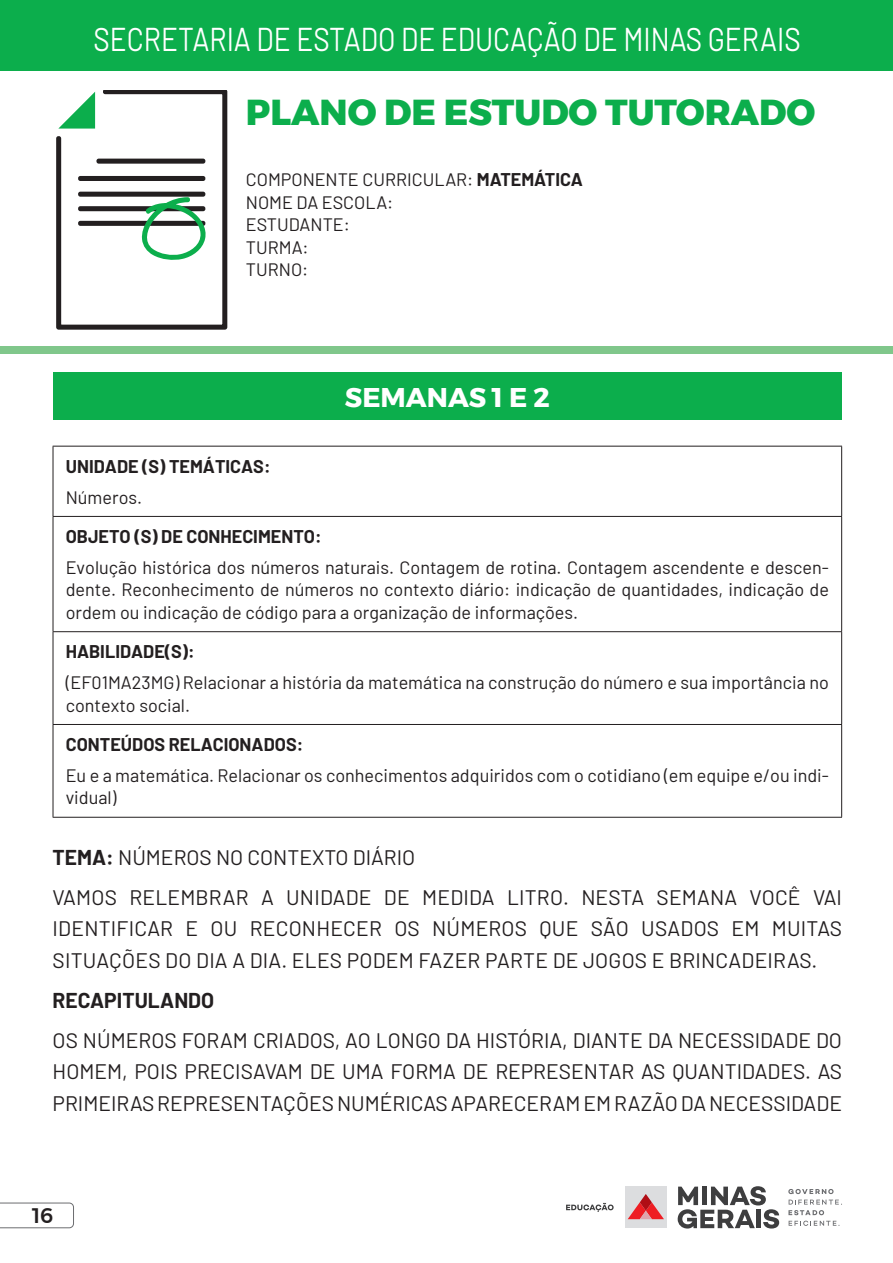
<style>
.page{position:relative;width:893px;height:1263px;background:#fff}
.page>*{position:absolute;margin:0;border:0;box-sizing:border-box;transform-origin:0 0}
.t1{font:800 36px "Montserrat";color:#0cae4c}
.t2{font:33px "Barlow";color:#fff;scale:.85 1}
.t3{font:700 27px "Montserrat";color:#fff}
.t4{font:21px/31.5px "Barlow";letter-spacing:.01em;color:#231f20}
.t5{font:700 21px "Barlow";color:#231f20}
.t6{font:500 21px "Montserrat";color:#231f20}
.t7{font:18px/22.5px "Barlow";color:#231f20}
.t8{font:700 18px "Barlow";color:#231f20}
.s1{font-weight:700}
</style>
<div class="page">
<svg style="left:0;top:1202px;width:74px;height:26px"></svg>
<div style="left:625px;top:1186px;width:42px;height:42px;background:#dcdddf"></div>
<svg style="left:628px;top:1194px;width:36px;height:25px"></svg>
<svg style="left:678px;top:1186px;width:101px;height:42px"></svg>
<svg style="left:788px;top:1189px;width:54px;height:26px"></svg>
<svg style="left:789px;top:1221px;width:50px;height:5px"></svg>
<svg style="left:566px;top:1203px;width:48px;height:9px"></svg>
<svg style="left:56px;top:90px;width:171px;height:240px"></svg>
<div style="left:0;top:0;width:892px;height:71px;background:#0cae4c"></div>
<div style="left:1px;top:346px;width:892px;height:7px;background:#80c78b"></div>
<div style="left:53px;top:372px;width:789px;height:48px;background:#0cae4c"></div>
<hr style="left:53px;top:516px;width:789px;height:1px;background:#231f20">
<hr style="left:53px;top:631px;width:789px;height:1px;background:#231f20">
<hr style="left:53px;top:724px;width:789px;height:1px;background:#231f20">
<hr style="left:53px;top:817px;width:789px;height:1px;background:#231f20">
<hr style="left:53px;top:446px;width:1px;height:70px;background:#231f20">
<hr style="left:841px;top:446px;width:1px;height:70px;background:#231f20">
<hr style="left:53px;top:517px;width:1px;height:114px;background:#231f20">
<hr style="left:841px;top:517px;width:1px;height:114px;background:#231f20">
<hr style="left:53px;top:632px;width:1px;height:92px;background:#231f20">
<hr style="left:841px;top:632px;width:1px;height:92px;background:#231f20">
<hr style="left:53px;top:725px;width:1px;height:92px;background:#231f20">
<hr style="left:841px;top:725px;width:1px;height:92px;background:#231f20">
<hr style="left:53px;top:446px;width:789px;height:1px;background:#231f20">
<h2 class="t2" style="left:94px;top:16px;width:833px">SECRETARIA DE ESTADO DE EDUCAÇÃO DE MINAS GERAIS</h2>
<h1 class="t1" style="left:246px;top:83px;width:571px">PLANO DE ESTUDO TUTORADO</h1>
<p class="t7" style="left:246px;top:167px;width:338px">COMPONENTE CURRICULAR: <span class="s1">MATEMÁTICA<br></span>NOME DA ESCOLA:<br>ESTUDANTE:<br>TURMA:<br>TURNO:</p>
<h3 class="t3" style="left:345px;top:376px;width:206px">SEMANAS 1 E 2</h3>
<p class="t8" style="left:66px;top:453px;width:206px">UNIDADE (S) TEMÁTICAS:</p>
<p class="t7" style="left:66px;top:484px;width:78px">Números.</p>
<p class="t8" style="left:66px;top:523px;width:257px">OBJETO (S) DE CONHECIMENTO:</p>
<p class="t7" style="left:66px;top:555px;width:765px;text-align:justify">Evolução histórica dos números naturais. Contagem de rotina. Contagem ascendente e descen&shy;dente. Reconhecimento de números no contexto diário: indicação de quantidades, indicação de ordem ou indicação de código para a organização de informações.</p>
<p class="t8" style="left:66px;top:638px;width:130px">HABILIDADE(S):</p>
<p class="t7" style="left:66px;top:670px;width:765px">(EF01MA23MG) Relacionar a história da matemática na construção do número e sua importância no contexto social.</p>
<p class="t8" style="left:66px;top:731px;width:239px">CONTEÚDOS RELACIONADOS:</p>
<p class="t7" style="left:66px;top:763px;width:765px">Eu e a matemática. Relacionar os conhecimentos adquiridos com o cotidiano (em equipe e/ou indi&shy;vidual)</p>
<p class="t4" style="left:53px;top:835px;width:791px;line-height:40px"><span class="s1">TEMA:</span> NÚMEROS NO CONTEXTO DIÁRIO<br>VAMOS RELEMBRAR A UNIDADE DE MEDIDA LITRO. NESTA SEMANA VOCÊ VAI</p>
<p class="t4" style="left:53px;top:911px;width:791px">IDENTIFICAR E OU RECONHECER OS NÚMEROS QUE SÃO USADOS EM MUITAS<br>SITUAÇÕES DO DIA A DIA. ELES PODEM FAZER PARTE DE JOGOS E BRINCADEIRAS.</p>
<p class="t5" style="left:53px;top:985px;width:163px">RECAPITULANDO</p>
<p class="t4" style="left:53px;top:1023px;width:791px;text-align:justify">OS NÚMEROS FORAM CRIADOS, AO LONGO DA HISTÓRIA, DIANTE DA NECESSIDADE DO HOMEM, POIS PRECISAVAM DE UMA FORMA DE REPRESENTAR AS QUANTIDADES. AS PRIMEIRAS REPRESENTAÇÕES NUMÉRICAS APARECERAM EM RAZÃO DA NECESSIDADE</p>
<p class="t6" style="left:32px;top:1199px;width:23px">16</p>
</div>
